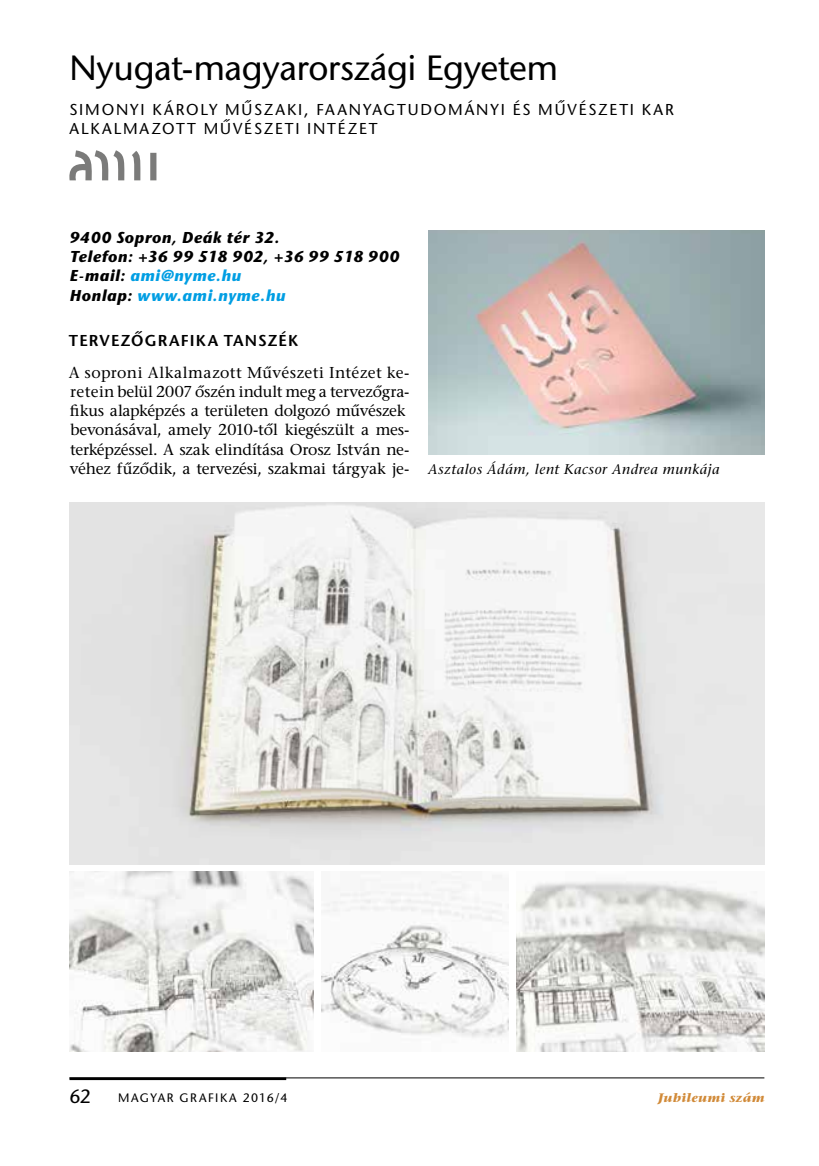
<style>
.page{position:relative;width:819px;height:1166px;background:#fff}
.page>*{position:absolute;margin:0;border:0;box-sizing:border-box;transform-origin:0 0}
.t1{font:35px "ITC Stone Sans";letter-spacing:-.01em;color:#000}
.t2{font:19.25px "ITC Stone Sans";color:#000}
.t3{font:15.75px/19.2px "ITC Stone Serif";letter-spacing:-.01em;color:#000}
.t4{font:italic 700 15.75px/19.2px "ITC Stone Sans";letter-spacing:.04em;color:#000}
.t5{font:15.75px/19.2px "ITC Stone Sans";letter-spacing:.12em;color:#000}
.t6{font:600 15.75px "ITC Stone Sans";letter-spacing:.065em;color:#000}
.t7{font:italic 14px "ITC Stone Serif";letter-spacing:.04em;color:#000}
.t8{font:12.25px "ITC Stone Sans";letter-spacing:.12em;color:#000}
.t9{font:italic 700 12.25px "ITC Stone Serif";letter-spacing:.03em;color:#d18a38}
.s1{color:#009ee3}
</style>
<div class="page">
<hr style="left:69px;top:1077px;width:695px;height:1px;background:#000">
<hr style="left:69px;top:1077px;width:217px;height:3px;background:#000">
<svg style="left:69px;top:150px;width:87px;height:30px"></svg>
<img style="left:428px;top:230px;width:336px;height:224px">
<img style="left:69px;top:502px;width:695px;height:362px">
<img style="left:69px;top:871px;width:245px;height:180px">
<img style="left:322px;top:871px;width:186px;height:167px">
<img style="left:516px;top:881px;width:248px;height:170px">
<h1 class="t1" style="left:69px;top:49px;width:490px">Nyugat-magyarországi Egyetem</h1>
<p class="t5" style="left:69px;top:102px;width:606px">SIMONYI KÁROLY MŰSZAKI, FAANYAGTUDOMÁNYI ÉS MŰVÉSZETI KAR<br>ALKALMAZOTT MŰVÉSZETI INTÉZET</p>
<p class="t4" style="left:69px;top:230px;width:331px">9400 Sopron, Deák tér 32.<br>Telefon: +36 99 518 902, +36 99 518 900<br>E-mail: <span class="s1">ami@nyme.hu<br></span>Honlap: <span class="s1">www.ami.nyme.hu</span></p>
<p class="t6" style="left:69px;top:332px;width:231px">TERVEZŐGRAFIKA TANSZÉK</p>
<p class="t3" style="left:69px;top:365px;width:342px">A soproni Alkalmazott Művészeti Intézet ke&shy;retein belül 2007 őszén indult meg a tervezőgra&shy;fikus alapképzés a területen dolgozó művészek bevonásával, amely 2010-től kiegészült a mes&shy;terképzéssel. A szak elindítása Orosz István ne&shy;véhez fűződik, a tervezési, szakmai tárgyak je-</p>
<p class="t7" style="left:428px;top:461px;width:293px">Asztalos Ádám, lent Kacsor Andrea munkája</p>
<p class="t2" style="left:69px;top:1085px;width:23px">62</p>
<p class="t8" style="left:118px;top:1091px;width:171px">MAGYAR GRAFIKA 2016/4</p>
<p class="t9" style="left:658px;top:1091px;width:108px">Jubileumi szám</p>
</div>
